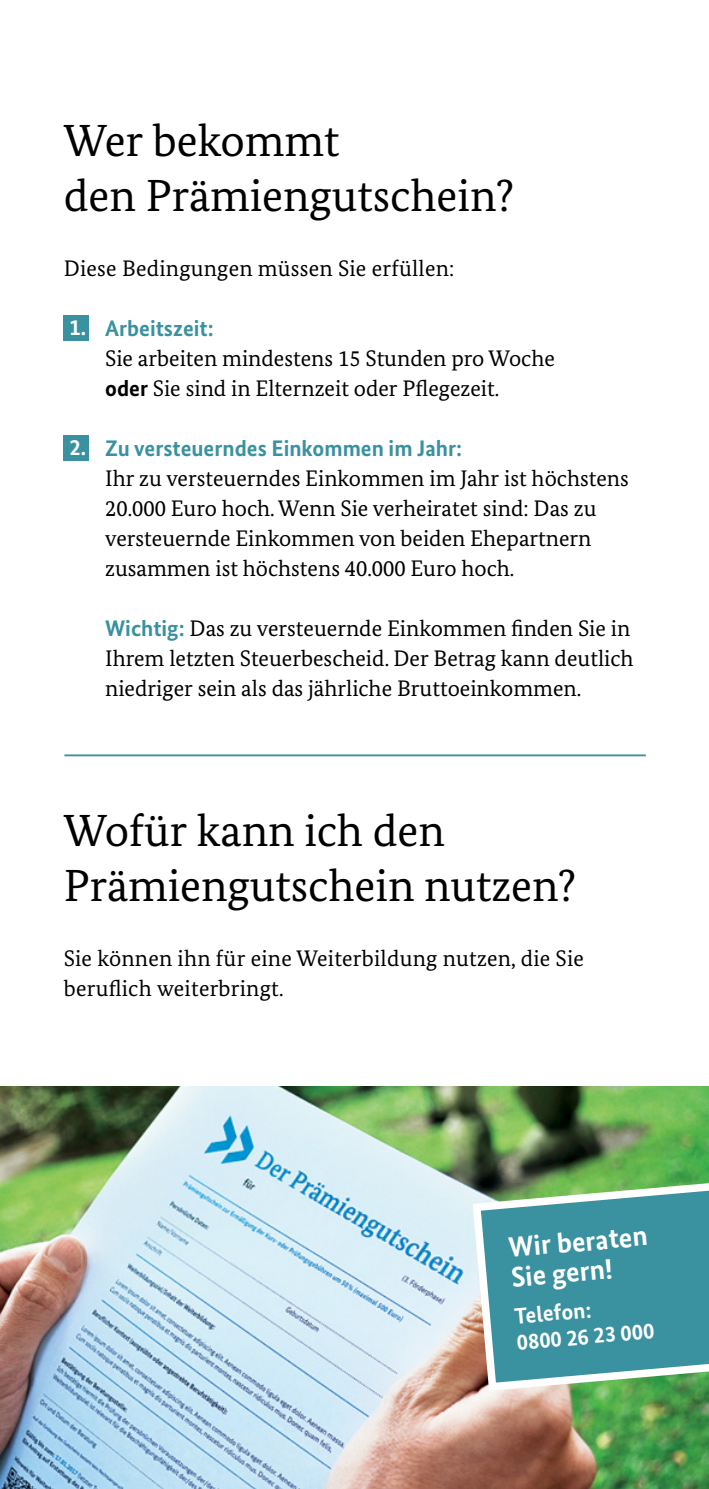
<style>
.page{position:relative;width:709px;height:1489px;background:#fff}
.page>*{position:absolute;margin:0;border:0;box-sizing:border-box;transform-origin:0 0}
._03_Headline{font:45px/55px "Bundes Serif";color:#000}
._08_Fließtext{font:700 28.25px/30px "Bundes Sans";color:#fff}
._08_Fließtext-2{font:22.5px/30px "Bundes Serif";color:#000}
._08_Fließtext-3{font:700 22.5px "Bundes Sans";color:#3a919f}
._08_Fließtext-4{font:700 22.5px/26.2px "Bundes Sans";color:#fff}
.s1{font-family:"Bundes Sans";font-weight:700}
.s2{font-family:"Bundes Sans";font-weight:700;color:#3a919f}
</style>
<div class="page">
<img style="left:0;top:1086px;width:709px;height:402px">
<svg style="left:468px;top:1177px;width:241px;height:217px;background:#589e9e"></svg>
<div style="left:64px;top:316px;width:25px;height:25px;background:#3a919f"></div>
<div style="left:64px;top:435px;width:25px;height:26px;background:#3a919f"></div>
<hr style="left:64px;top:754px;width:582px;height:2px;background:#3a919f">
<h1 class="_03_Headline" style="left:64px;top:113px;width:451px">Wer bekommt<br>den Prämiengutschein?</h1>
<p class="_08_Fließtext-2" style="left:64px;top:253px;width:392px">Diese Bedingungen müssen Sie erfüllen:</p>
<p class="_08_Fließtext-4" style="left:69px;top:314px;width:18px">1.</p>
<p class="_08_Fließtext-4" style="left:69px;top:434px;width:18px">2.</p>
<p class="_08_Fließtext-3" style="left:105px;top:314px;width:110px">Arbeitszeit:</p>
<p class="_08_Fließtext-2" style="left:105px;top:343px;width:451px">Sie arbeiten mindestens 15 Stunden pro Woche</p>
<p class="_08_Fließtext-2" style="left:105px;top:373px;width:395px"><span class="s1">oder</span> Sie sind in Elternzeit oder Pflegezeit.</p>
<p class="_08_Fließtext-3" style="left:105px;top:434px;width:358px">Zu versteuerndes Einkommen im Jahr:</p>
<p class="_08_Fließtext-2" style="left:105px;top:463px;width:525px">Ihr zu versteuerndes Einkommen im Jahr ist höchstens 20.000 Euro hoch. Wenn Sie verheiratet sind: Das zu versteuernde Einkommen von beiden Ehepartnern zusammen ist höchstens 40.000 Euro hoch.</p>
<p class="_08_Fließtext-2" style="left:105px;top:613px;width:530px"><span class="s2">Wichtig:</span> Das zu versteuernde Einkommen finden Sie in<br>Ihrem letzten Steuerbescheid. Der Betrag kann deutlich niedriger sein als das jährliche Bruttoeinkommen.</p>
<h1 class="_03_Headline" style="left:64px;top:803px;width:514px">Wofür kann ich den<br>Prämiengutschein nutzen?</h1>
<p class="_08_Fließtext-2" style="left:64px;top:943px;width:521px">Sie können ihn für eine Weiterbildung nutzen, die Sie beruflich weiterbringt.</p>
<p class="_08_Fließtext" style="left:507px;top:1232px;width:141px;rotate:-5deg">Wir beraten<br>Sie gern!</p>
<p class="_08_Fließtext-4" style="left:513px;top:1302px;width:139px;rotate:-5deg">Telefon:<br>0800 26 23 000</p>
</div>
